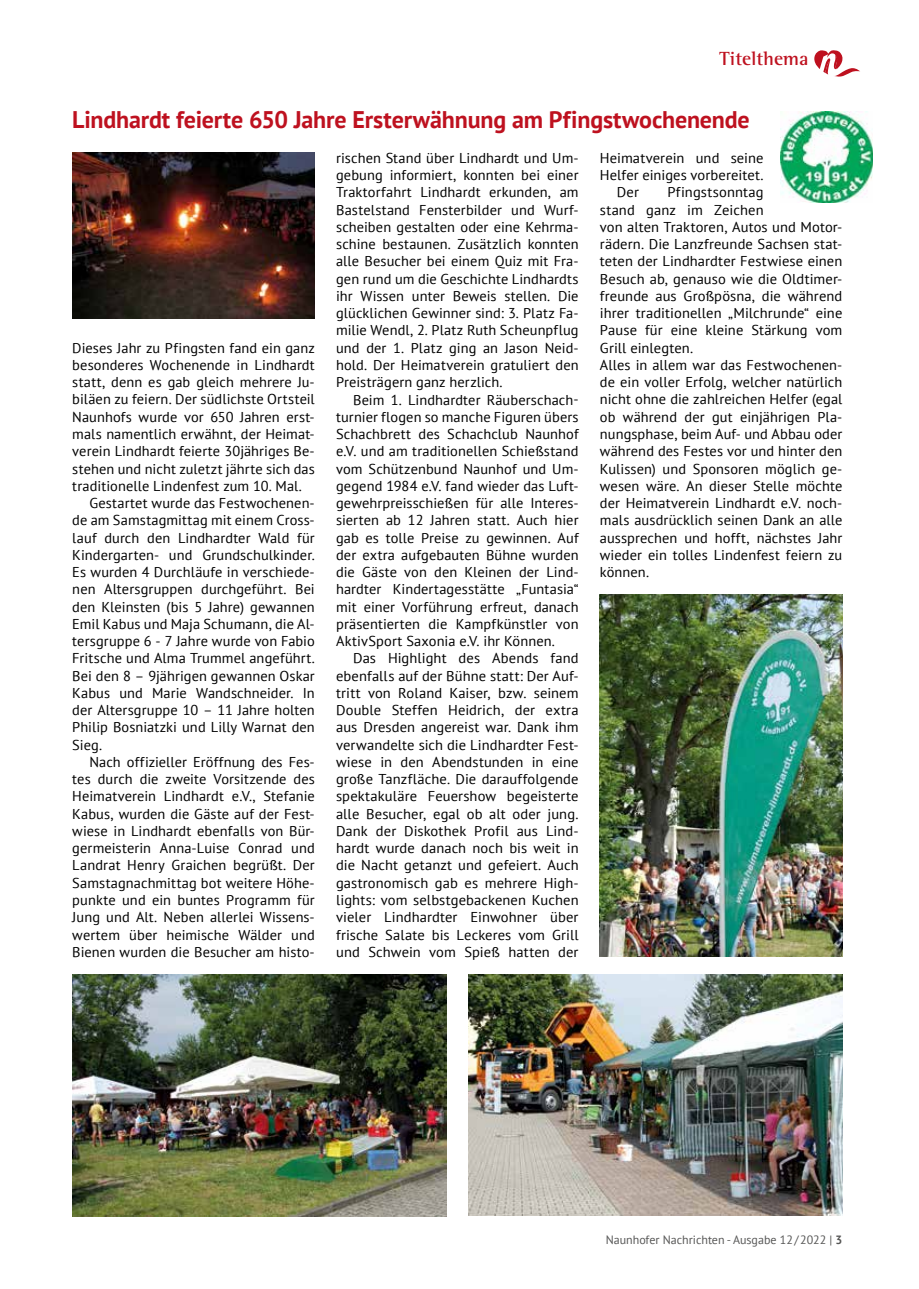
<style>
.page{position:relative;width:919px;height:1289px;background:#fff}
.page>*{position:absolute;margin:0;border:0;box-sizing:border-box;transform-origin:0 0}
.t1{font:700 24px "PT Sans";letter-spacing:-.01em;color:#be111f}
.t2{font:700 19.5px "Rotis Semi Serif Std";letter-spacing:.005em;color:#be111f}
.t3{font:14.25px/17.2px "PT Sans";letter-spacing:.005em;color:#000;text-align:justify}
.t4{font:12px "PT Sans";color:#565655}
.s1{font-weight:700}
</style>
<div class="page">
<svg style="left:814px;top:50px;width:46px;height:27px"></svg>
<img style="left:780px;top:111px;width:92px;height:91px">
<img style="left:72px;top:974px;width:374px;height:242px">
<img style="left:468px;top:974px;width:374px;height:241px">
<img style="left:72px;top:152px;width:243px;height:166px">
<img style="left:600px;top:594px;width:242px;height:362px">
<h2 class="t2" style="left:719px;top:47px;width:90px">Titelthema</h2>
<h1 class="t1" style="left:72px;top:104px;width:679px">Lindhardt feierte 650 Jahre Ersterwähnung am Pfingstwochenende</h1>
<p class="t3" style="left:72px;top:339px;width:244px">Dieses Jahr zu Pfingsten fand ein ganz</p>
<p class="t3" style="left:72px;top:356px;width:244px">besonderes Wochenende in Lindhardt</p>
<p class="t3" style="left:72px;top:373px;width:244px">statt, denn es gab gleich mehrere Ju-</p>
<p class="t3" style="left:72px;top:390px;width:244px">biläen zu feiern. Der südlichste Ortsteil</p>
<p class="t3" style="left:72px;top:408px;width:244px">Naunhofs wurde vor 650 Jahren erst-</p>
<p class="t3" style="left:72px;top:425px;width:244px">mals namentlich erwähnt, der Heimat-</p>
<p class="t3" style="left:72px;top:442px;width:244px">verein Lindhardt feierte 30jähriges Be-</p>
<p class="t3" style="left:72px;top:459px;width:244px">stehen und nicht zuletzt jährte sich das</p>
<p class="t3" style="left:72px;top:477px;width:231px">traditionelle Lindenfest zum 10. Mal.</p>
<p class="t3" style="left:89px;top:494px;width:227px">Gestartet wurde das Festwochenen-</p>
<p class="t3" style="left:72px;top:511px;width:244px">de am Samstagmittag mit einem Cross-</p>
<p class="t3" style="left:72px;top:528px;width:244px">lauf durch den Lindhardter Wald für</p>
<p class="t3" style="left:72px;top:546px;width:244px">Kindergarten- und Grundschulkinder.</p>
<p class="t3" style="left:72px;top:563px;width:244px">Es wurden 4 Durchläufe in verschiede-</p>
<p class="t3" style="left:72px;top:580px;width:244px">nen Altersgruppen durchgeführt. Bei</p>
<p class="t3" style="left:72px;top:597px;width:244px">den Kleinsten (bis 5 Jahre) gewannen</p>
<p class="t3" style="left:72px;top:615px;width:244px">Emil Kabus und Maja Schumann, die Al-</p>
<p class="t3" style="left:72px;top:632px;width:244px">tersgruppe 6 - 7 Jahre wurde von Fabio</p>
<p class="t3" style="left:72px;top:649px;width:244px">Fritsche und Alma Trummel angeführt.</p>
<p class="t3" style="left:72px;top:666px;width:244px">Bei den 8 – 9jährigen gewannen Oskar</p>
<p class="t3" style="left:72px;top:684px;width:244px">Kabus und Marie Wandschneider. In</p>
<p class="t3" style="left:72px;top:701px;width:244px">der Altersgruppe 10 – 11 Jahre holten</p>
<p class="t3" style="left:72px;top:718px;width:244px">Philip Bosniatzki und Lilly Warnat den</p>
<p class="t3" style="left:72px;top:735px;width:31px">Sieg.</p>
<p class="t3" style="left:89px;top:753px;width:227px">Nach offizieller Eröffnung des Fes-</p>
<p class="t3" style="left:72px;top:770px;width:244px">tes durch die zweite Vorsitzende des</p>
<p class="t3" style="left:72px;top:787px;width:244px">Heimatverein Lindhardt e.V., Stefanie</p>
<p class="t3" style="left:72px;top:804px;width:244px">Kabus, wurden die Gäste auf der Fest-</p>
<p class="t3" style="left:72px;top:822px;width:244px">wiese in Lindhardt ebenfalls von Bür-</p>
<p class="t3" style="left:72px;top:839px;width:244px">germeisterin Anna-Luise Conrad und</p>
<p class="t3" style="left:72px;top:856px;width:244px">Landrat Henry Graichen begrüßt. Der</p>
<p class="t3" style="left:72px;top:873px;width:244px">Samstagnachmittag bot weitere Höhe-</p>
<p class="t3" style="left:72px;top:891px;width:244px">punkte und ein buntes Programm für</p>
<p class="t3" style="left:72px;top:908px;width:244px">Jung und Alt. Neben allerlei Wissens-</p>
<p class="t3" style="left:72px;top:925px;width:244px">wertem über heimische Wälder und</p>
<p class="t3" style="left:72px;top:942px;width:244px">Bienen wurden die Besucher am histo-</p>
<p class="t3" style="left:336px;top:149px;width:244px">rischen Stand über Lindhardt und Um&shy;gebung informiert, konnten bei einer Traktorfahrt Lindhardt erkunden, am Bastelstand Fensterbilder und Wurf&shy;scheiben gestalten oder eine Kehrma&shy;schine bestaunen. Zusätzlich konnten alle Besucher bei einem Quiz mit Fra&shy;gen rund um die Geschichte Lindhardts ihr Wissen unter Beweis stellen. Die glücklichen Gewinner sind: 3. Platz Fa&shy;milie Wendl, 2. Platz Ruth Scheunpflug und der 1. Platz ging an Jason Neid&shy;hold. Der Heimatverein gratuliert den Preisträgern ganz herzlich.</p>
<p class="t3" style="left:336px;top:390px;width:244px;text-indent:17px">Beim 1. Lindhardter Räuberschach&shy;turnier flogen so manche Figuren übers Schachbrett des Schachclub Naunhof e.V. und am traditionellen Schießstand vom Schützenbund Naunhof und Um&shy;gegend 1984 e.V. fand wieder das Luft&shy;gewehrpreisschießen für alle Interes&shy;sierten ab 12 Jahren statt. Auch hier gab es tolle Preise zu gewinnen. Auf der extra aufgebauten Bühne wurden die Gäste von den Kleinen der Lind&shy;hardter Kindertagesstätte „Funtasia“ mit einer Vorführung erfreut, danach präsentierten die Kampfkünstler von AktivSport Saxonia e.V. ihr Können.</p>
<p class="t3" style="left:336px;top:649px;width:244px;text-indent:17px">Das Highlight des Abends fand ebenfalls auf der Bühne statt: Der Auf&shy;tritt von Roland Kaiser, bzw. seinem Double Steffen Heidrich, der extra aus Dresden angereist war. Dank ihm verwandelte sich die Lindhardter Fest&shy;wiese in den Abendstunden in eine große Tanzfläche. Die darauffolgende spektakuläre Feuershow begeisterte alle Besucher, egal ob alt oder jung.<br>Dank der Diskothek Profil aus Lind&shy;hardt wurde danach noch bis weit in die Nacht getanzt und gefeiert. Auch gastronomisch gab es mehrere High&shy;lights: vom selbstgebackenen Kuchen vieler Lindhardter Einwohner über frische Salate bis Leckeres vom Grill und Schwein vom Spieß hatten der</p>
<p class="t3" style="left:600px;top:149px;width:165px">Heimatverein und seine</p>
<p class="t3" style="left:600px;top:166px;width:165px">Helfer einiges vorbereitet.</p>
<p class="t3" style="left:617px;top:183px;width:24px">Der</p>
<p class="t3" style="left:600px;top:183px;width:244px;text-align:left;text-indent:67px">Pfingstsonntag<br>stand ganz im Zeichen<br>von alten Traktoren, Autos und Motor&shy;rädern. Die Lanzfreunde Sachsen stat&shy;teten der Lindhardter Festwiese einen Besuch ab, genauso wie die Oldtimer&shy;freunde aus Großpösna, die während ihrer traditionellen „Milchrunde“ eine Pause für eine kleine Stärkung vom Grill einlegten.<br>Alles in allem war das Festwochenen&shy;de ein voller Erfolg, welcher natürlich nicht ohne die zahlreichen Helfer (egal ob während der gut einjährigen Pla&shy;nungsphase, beim Auf- und Abbau oder während des Festes vor und hinter den Kulissen) und Sponsoren möglich ge&shy;wesen wäre. An dieser Stelle möchte der Heimatverein Lindhardt e.V. noch&shy;mals ausdrücklich seinen Dank an alle aussprechen und hofft, nächstes Jahr wieder ein tolles Lindenfest feiern zu können.</p>
<p class="t4" style="left:605px;top:1231px;width:238px">Naunhofer Nachrichten - Ausgabe 12/2022 | <span class="s1">3</span></p>
</div>
